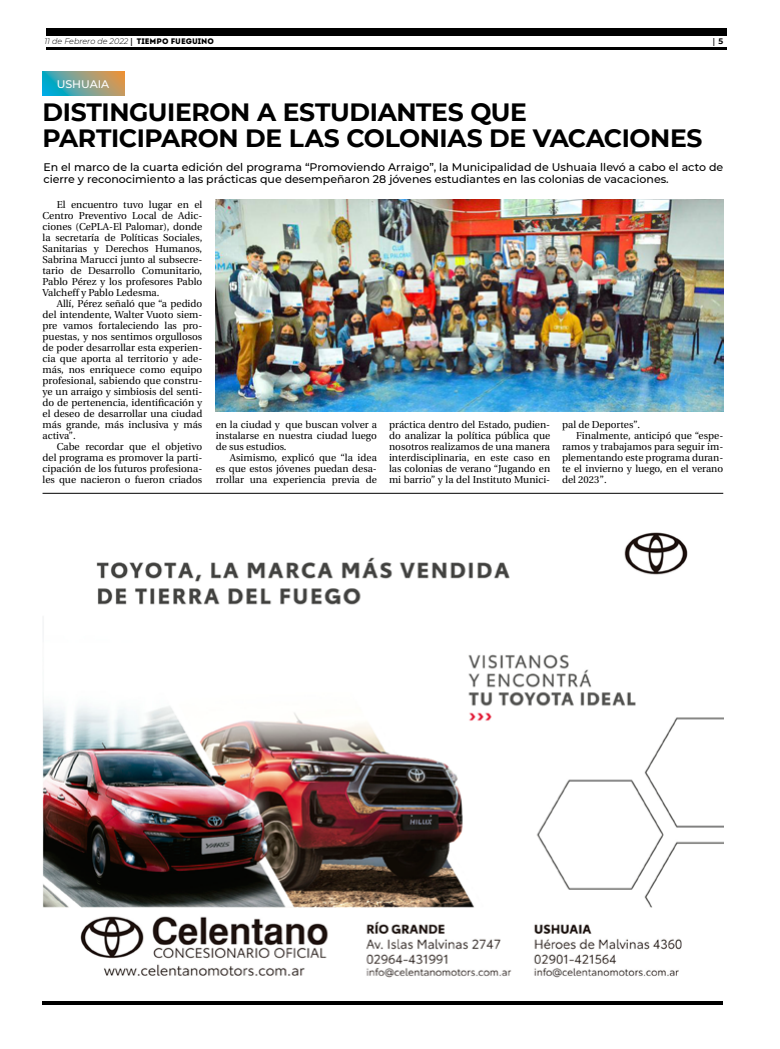
<style>
.page{position:relative;width:780px;height:1049px;background:#fff}
.page>*{position:absolute;margin:0;border:0;box-sizing:border-box;transform-origin:0 0}
.t1{font:700 25px/26px "Montserrat";letter-spacing:-.015em;color:#000}
.t2{font:500 11px/12px "Montserrat";color:#000}
.t3{font:500 11px "Montserrat";color:#fff}
.t4{font:10px/11px "Utopia";color:#000;text-align:justify}
.t5{font:italic 300 8px "Montserrat";color:#000}
.t6{font:700 8px "Utopia";color:#000}
.s1{font-family:"Utopia";font-weight:700;font-style:normal}
.s2{font-family:"Intro";font-weight:400;font-style:normal}
.s3{font-family:"Montserrat"}
</style>
<div class="page">
<hr style="left:46px;top:48px;width:680px;height:2px;background:#000">
<div style="left:46px;top:28px;width:680px;height:7px;background:#000"></div>
<hr style="left:43px;top:1001px;width:680px;height:4px;background:#000">
<img style="left:43px;top:532px;width:680px;height:446px">
<hr style="left:43px;top:493px;width:680px;height:1px;background:#000">
<svg style="left:43px;top:72px;width:82px;height:24px;background:#79a18f"></svg>
<img style="left:215px;top:199px;width:508px;height:212px">
<p class="t5" style="left:44px;top:36px;width:171px">11 de Febrero de 2022 <span class="s1">|</span> <span class="s2">TIEMPO FUEGUINO</span></p>
<p class="t6" style="left:712px;top:37px;width:12px">| <span class="s3">5</span></p>
<p class="t3" style="left:57px;top:76px;width:54px">USHUAIA</p>
<h1 class="t1" style="left:43px;top:97px;width:661px">DISTINGUIERON A ESTUDIANTES QUE<br>PARTICIPARON DE LAS COLONIAS DE VACACIONES</h1>
<p class="t2" style="left:43px;top:160px;width:681px">En el marco de la cuarta edición del programa “Promoviendo Arraigo”, la Municipalidad de Ushuaia llevó a cabo el acto de cierre y reconocimiento a las prácticas que desempeñaron 28 jóvenes estudiantes en las colonias de vacaciones.</p>
<p class="t4" style="left:43px;top:199px;width:161px;text-indent:14px">El encuentro tuvo lugar en el Centro Preventivo Local de Adic&shy;ciones (CePLA-El Palomar), donde la secretaría de Políticas Sociales, Sanitarias y Derechos Humanos, Sabrina Marucci junto al subsecre&shy;tario de Desarrollo Comunitario, Pablo Pérez y los profesores Pablo Valcheff y Pablo Ledesma.</p>
<p class="t4" style="left:43px;top:298px;width:161px;text-indent:14px">Allí, Pérez señaló que “a pedido del intendente, Walter Vuoto siem&shy;pre vamos fortaleciendo las pro&shy;puestas, y nos sentimos orgullosos de poder desarrollar esta experien&shy;cia que aporta al territorio y ade&shy;más, nos enriquece como equipo profesional, sabiendo que constru&shy;ye un arraigo y simbiosis del senti&shy;do de pertenencia, identificación y el deseo de desarrollar una ciudad más grande, más inclusiva y más activa”.</p>
<p class="t4" style="left:43px;top:441px;width:161px;text-indent:14px">Cabe recordar que el objetivo del programa es promover la parti&shy;cipación de los futuros profesiona&shy;les que nacieron o fueron criados</p>
<p class="t4" style="left:389px;top:419px;width:163px">práctica dentro del Estado, pudien&shy;do analizar la política pública que nosotros realizamos de una manera interdisciplinaria, en este caso en las colonias de verano “Jugando en mi barrio” y la del Instituto Munici-</p>
<p class="t4" style="left:562px;top:419px;width:80px">pal de Deportes”.</p>
<p class="t4" style="left:216px;top:419px;width:163px">en la ciudad y que buscan volver a instalarse en nuestra ciudad luego de sus estudios.</p>
<p class="t4" style="left:216px;top:452px;width:163px;text-indent:14px">Asimismo, explicó que “la idea es que estos jóvenes puedan desa&shy;rrollar una experiencia previa de</p>
<p class="t4" style="left:576px;top:430px;width:148px">Finalmente, anticipó que “espe-</p>
<p class="t4" style="left:562px;top:441px;width:163px">ramos y trabajamos para seguir im-</p>
<p class="t4" style="left:562px;top:452px;width:163px">plementando este programa duran-</p>
<p class="t4" style="left:562px;top:463px;width:163px">te el invierno y luego, en el verano</p>
<p class="t4" style="left:562px;top:474px;width:46px">del 2023”.</p>
</div>
